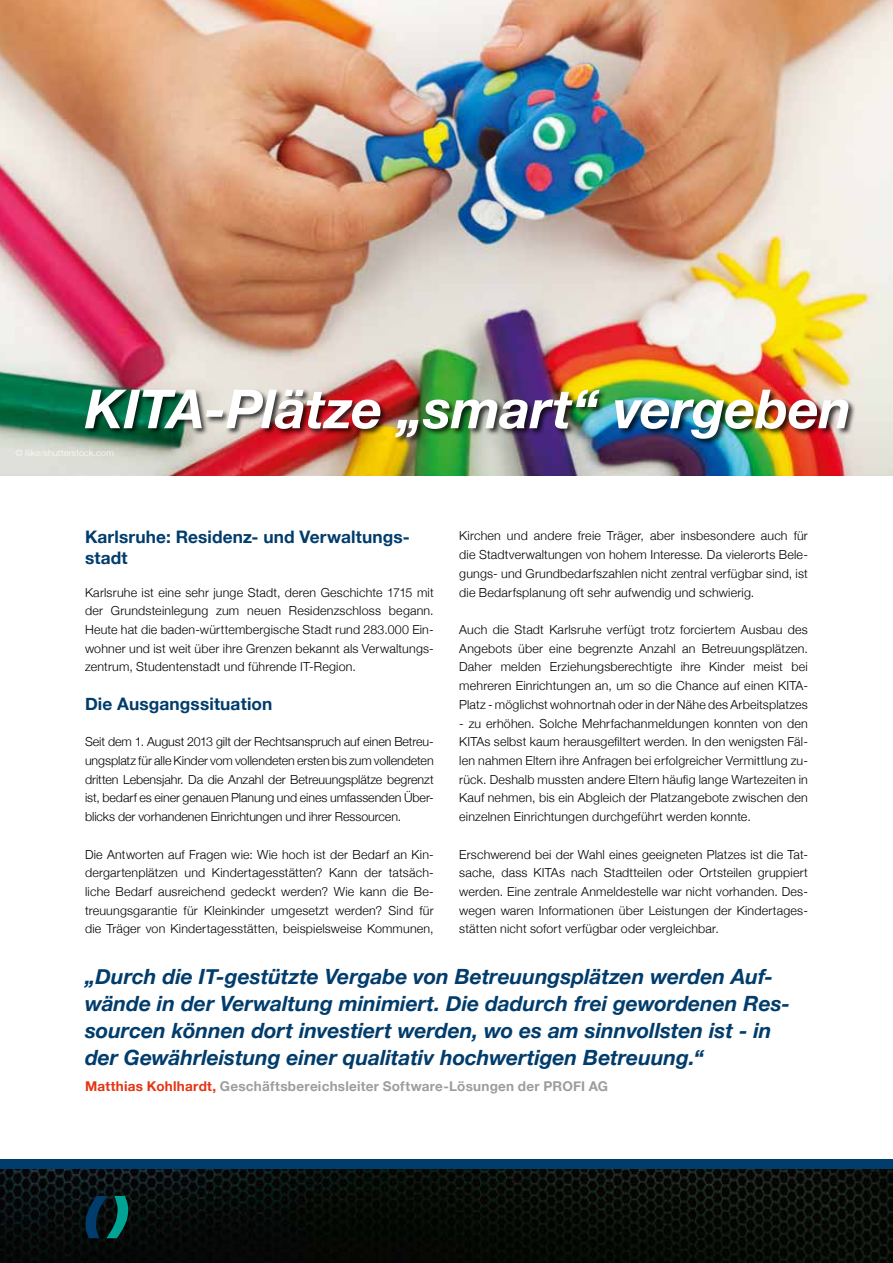
<style>
.page{position:relative;width:893px;height:1263px;background:#fff}
.page>*{position:absolute;margin:0;border:0;box-sizing:border-box;transform-origin:0 0}
.t1{font:italic 700 54px "Helvetica Neue";letter-spacing:-.01em;color:#fff}
.t2{font:italic 700 21px/27px "Helvetica Neue";letter-spacing:-.005em;color:#003c6c}
.t3{font:700 17.25px/21px "Helvetica Neue";letter-spacing:.01em;color:#003c6c}
.t4{font:700 13.5px "Helvetica Neue";letter-spacing:.02em;color:#9d9d9c}
.t5{font:300 12.45px/18.8px "Helvetica Neue";letter-spacing:.015em;color:#000;text-align:justify}
.t6{font:300 9px "Helvetica Neue";letter-spacing:.025em;color:#fff}
.s1{color:#e63312}
</style>
<div class="page">
<svg style="left:0;top:1169px;width:892px;height:94px;background:#080c09"></svg>
<img style="left:0;top:0;width:893px;height:475px">
<div style="left:84px;top:388px;width:772px;height:58px;background:#000;opacity:.75"></div>
<div style="left:0;top:1159px;width:893px;height:10px;background:#003c6c"></div>
<svg style="left:85px;top:1196px;width:44px;height:42px;background:#033c43"></svg>
<hr style="left:892px;top:1159px;width:1px;height:104px;background:#060606">
<h1 class="t1" style="left:85px;top:376px;width:769px">KITA-Plätze „smart“ vergeben</h1>
<p class="t6" style="left:16px;top:448px;width:100px">© Ilike/shutterstock.com</p>
<h3 class="t3" style="left:85px;top:526px;width:326px">Karlsruhe: Residenz- und Verwaltungs&shy;stadt</h3>
<p class="t5" style="left:85px;top:582px;width:350px">Karlsruhe ist eine sehr junge Stadt, deren Geschichte 1715 mit der Grundsteinlegung zum neuen Residenzschloss begann.<br>Heute hat die baden-württembergische Stadt rund 283.000 Ein&shy;wohner und ist weit über ihre Grenzen bekannt als Verwaltungs&shy;zentrum, Studentenstadt und führende IT-Region.</p>
<h3 class="t3" style="left:85px;top:693px;width:189px">Die Ausgangssituation</h3>
<p class="t5" style="left:85px;top:732px;width:350px">Seit dem 1. August 2013 gilt der Rechtsanspruch auf einen Betreu&shy;ungsplatz für alle Kinder vom vollendeten ersten bis zum vollendeten dritten Lebensjahr. Da die Anzahl der Betreuungsplätze begrenzt ist, bedarf es einer genauen Planung und eines umfassenden Über&shy;blicks der vorhandenen Einrichtungen und ihrer Ressourcen.</p>
<p class="t5" style="left:85px;top:844px;width:350px">Die Antworten auf Fragen wie: Wie hoch ist der Bedarf an Kin&shy;dergartenplätzen und Kindertagesstätten? Kann der tatsäch&shy;liche Bedarf ausreichend gedeckt werden? Wie kann die Be&shy;treuungsgarantie für Kleinkinder umgesetzt werden? Sind für die Träger von Kindertagesstätten, beispielsweise Kommunen,</p>
<p class="t2" style="left:85px;top:962px;width:707px">„Durch die IT-gestützte Vergabe von Betreuungsplätzen werden Auf&shy;wände in der Verwaltung minimiert. Die dadurch frei gewordenen Res&shy;sourcen können dort investiert werden, wo es am sinnvollsten ist - in der Gewährleistung einer qualitativ hochwertigen Betreuung.“</p>
<p class="t4" style="left:85px;top:1078px;width:525px"><span class="s1">Matthias Kohlhardt,</span> Geschäftsbereichsleiter Software-Lösungen der PROFI AG</p>
<p class="t5" style="left:459px;top:526px;width:350px">Kirchen und andere freie Träger, aber insbesondere auch für die Stadtverwaltungen von hohem Interesse. Da vielerorts Bele&shy;gungs- und Grundbedarfszahlen nicht zentral verfügbar sind, ist die Bedarfsplanung oft sehr aufwendig und schwierig.</p>
<p class="t5" style="left:459px;top:620px;width:350px">Auch die Stadt Karlsruhe verfügt trotz forciertem Ausbau des Angebots über eine begrenzte Anzahl an Betreuungsplätzen.<br>Daher melden Erziehungsberechtigte ihre Kinder meist bei mehreren Einrichtungen an, um so die Chance auf einen KITA-Platz - möglichst wohnortnah oder in der Nähe des Arbeitsplatzes</p>
<p class="t5" style="left:459px;top:713px;width:350px">- zu erhöhen. Solche Mehrfachanmeldungen konnten von den KITAs selbst kaum herausgefiltert werden. In den wenigsten Fäl&shy;len nahmen Eltern ihre Anfragen bei erfolgreicher Vermittlung zu&shy;rück. Deshalb mussten andere Eltern häufig lange Wartezeiten in Kauf nehmen, bis ein Abgleich der Platzangebote zwischen den einzelnen Einrichtungen durchgeführt werden konnte.</p>
<p class="t5" style="left:459px;top:844px;width:350px">Erschwerend bei der Wahl eines geeigneten Platzes ist die Tat&shy;sache, dass KITAs nach Stadtteilen oder Ortsteilen gruppiert werden. Eine zentrale Anmeldestelle war nicht vorhanden. Des&shy;wegen waren Informationen über Leistungen der Kindertages&shy;stätten nicht sofort verfügbar oder vergleichbar.</p>
</div>
